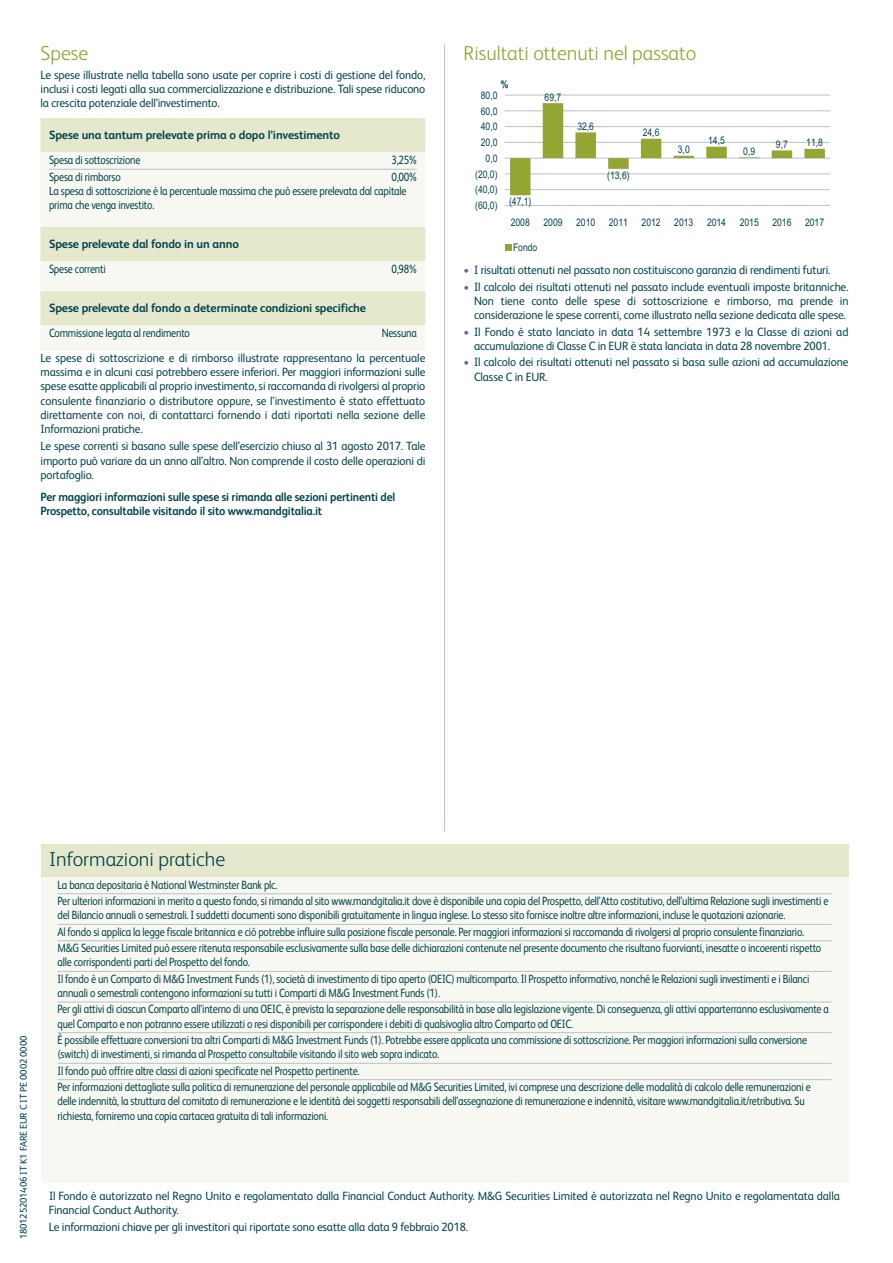
<style>
.page{position:relative;width:893px;height:1263px;background:#fff}
.page>*{position:absolute;margin:0;border:0;box-sizing:border-box;transform-origin:0 0}
.t1{font:300 20.25px "FS Albert Pro";color:#94a531}
.t2{font:300 20.25px "FS Albert Pro";color:#00434b}
.t3{font:12px/16.4px "FS Albert Pro";letter-spacing:-.02em;color:#00434b;scale:.84 1}
.t4{font:12px/14.2px "FS Albert Pro";letter-spacing:-.02em;color:#00434b;text-align:justify;scale:.95 1}
.t5{font:700 12px "FS Albert Pro";letter-spacing:-.015em;color:#00434b}
.t6{font:700 12px/14.2px "FS Albert Pro";letter-spacing:-.015em;color:#00434b;scale:.95 1}
.t7{font:10.5px/15.8px "Arial Narrow";color:#00434b;text-align:right}
.t8{font:700 10.5px "Arial Narrow";color:#00434b}
.t9{font:9.75px "FS Albert Pro";letter-spacing:-.015em;color:#00434b}
.s1{color:#696698}
</style>
<div class="page">
<div style="left:41px;top:118px;width:384px;height:233px;background:#f7f8f1"></div>
<div style="left:41px;top:844px;width:807px;height:338px;background:#f7f8f1"></div>
<div style="left:41px;top:118px;width:384px;height:34px;background:#e5e8cd"></div>
<hr style="left:49px;top:169px;width:368px;height:1px;background:#b6c3c8">
<div style="left:41px;top:227px;width:384px;height:34px;background:#e5e8cd"></div>
<div style="left:41px;top:291px;width:384px;height:34px;background:#e5e8cd"></div>
<hr style="left:505px;top:205px;width:325px;height:1px;background:#b6c3c8">
<hr style="left:505px;top:189px;width:325px;height:1px;background:#b6c3c8">
<hr style="left:505px;top:174px;width:325px;height:1px;background:#b6c3c8">
<hr style="left:505px;top:158px;width:325px;height:1px;background:#b6c3c8">
<hr style="left:505px;top:142px;width:325px;height:1px;background:#b6c3c8">
<hr style="left:505px;top:126px;width:325px;height:1px;background:#b6c3c8">
<hr style="left:505px;top:110px;width:325px;height:1px;background:#b6c3c8">
<hr style="left:505px;top:95px;width:325px;height:1px;background:#b6c3c8">
<div style="left:505px;top:244px;width:6px;height:7px;background:#94a531"></div>
<svg style="left:510px;top:103px;width:315px;height:92px"></svg>
<hr style="left:444px;top:44px;width:1px;height:787px;background:#b6c3c8">
<div style="left:41px;top:844px;width:807px;height:32px;background:#e5e8cd"></div>
<hr style="left:58px;top:893px;width:773px;height:1px;background:#b6c3c8">
<hr style="left:58px;top:924px;width:773px;height:1px;background:#b6c3c8">
<hr style="left:58px;top:940px;width:773px;height:1px;background:#b6c3c8">
<hr style="left:58px;top:971px;width:773px;height:1px;background:#b6c3c8">
<hr style="left:58px;top:1002px;width:773px;height:1px;background:#b6c3c8">
<hr style="left:58px;top:1032px;width:773px;height:1px;background:#b6c3c8">
<hr style="left:58px;top:1063px;width:773px;height:1px;background:#b6c3c8">
<hr style="left:58px;top:1079px;width:773px;height:1px;background:#b6c3c8">
<h1 class="t1" style="left:41px;top:46px;width:49px">Spese</h1>
<p class="t4" style="left:41px;top:69px;width:407px">Le spese illustrate nella tabella sono usate per coprire i costi di gestione del fondo, inclusi i costi legati alla sua commercializzazione e distribuzione. Tali spese riducono la crescita potenziale dell’investimento.</p>
<p class="t5" style="left:49px;top:131px;width:293px">Spese una tantum prelevate prima o dopo l’investimento</p>
<p class="t3" style="left:49px;top:153px;width:110px">Spesa di sottoscrizione</p>
<p class="t3" style="left:391px;top:153px;width:32px">3,25%</p>
<p class="t3" style="left:49px;top:170px;width:87px">Spesa di rimborso</p>
<p class="t3" style="left:49px;top:171px;width:439px;line-height:14.2px;text-indent:342px">0,00%<br>La spesa di sottoscrizione è la percentuale massima che può essere prelevata dal capitale prima che venga investito.</p>
<p class="t5" style="left:49px;top:240px;width:191px">Spese prelevate dal fondo in un anno</p>
<p class="t3" style="left:49px;top:262px;width:69px">Spese correnti</p>
<p class="t3" style="left:391px;top:262px;width:32px">0,98%</p>
<p class="t5" style="left:49px;top:304px;width:319px">Spese prelevate dal fondo a determinate condizioni specifiche</p>
<p class="t3" style="left:49px;top:326px;width:169px">Commissione legata al rendimento</p>
<p class="t3" style="left:41px;top:322px;width:460px;line-height:24.5px;text-indent:341px">Nessuna<br>Le spese di sottoscrizione e di rimborso illustrate rappresentano la percentuale</p>
<p class="t4" style="left:41px;top:366px;width:407px">massima e in alcuni casi potrebbero essere inferiori. Per maggiori informazioni sulle spese esatte applicabili al proprio investimento, si raccomanda di rivolgersi al proprio consulente finanziario o distributore oppure, se l’investimento è stato effettuato direttamente con noi, di contattarci fornendo i dati riportati nella sezione delle Informazioni pratiche.</p>
<p class="t4" style="left:41px;top:440px;width:407px">Le spese correnti si basano sulle spese dell’esercizio chiuso al 31 agosto 2017. Tale importo può variare da un anno all’altro. Non comprende il costo delle operazioni di portafoglio.</p>
<p class="t6" style="left:41px;top:490px;width:375px">Per maggiori informazioni sulle spese si rimanda alle sezioni pertinenti del<br>Prospetto, consultabile visitando il sito www.mandgitalia.it</p>
<h1 class="t1" style="left:464px;top:46px;width:234px">Risultati ottenuti nel passato</h1>
<p class="t8" style="left:501px;top:80px;width:9px">%</p>
<p class="t7" style="left:481px;top:88px;width:18px">80,0</p>
<p class="t7" style="left:475px;top:104px;width:24px">60,0<br>40,0<br>20,0<br>0,0 (20,0) (40,0) (60,0)</p>
<p class="t7" style="left:509px;top:195px;width:24px">(47,1)</p>
<p class="t7" style="left:511px;top:216px;width:21px">2008</p>
<p class="t7" style="left:545px;top:90px;width:18px">69,7</p>
<p class="t7" style="left:577px;top:119px;width:18px">32,6</p>
<p class="t7" style="left:607px;top:168px;width:24px">(13,6)</p>
<p class="t7" style="left:643px;top:125px;width:18px">24,6</p>
<p class="t7" style="left:678px;top:143px;width:13px">3,0</p>
<p class="t7" style="left:708px;top:133px;width:18px">14,5</p>
<p class="t7" style="left:743px;top:144px;width:13px">0,9</p>
<p class="t7" style="left:776px;top:137px;width:13px">9,7</p>
<p class="t7" style="left:806px;top:136px;width:18px">11,8</p>
<p class="t7" style="left:543px;top:216px;width:21px">2009</p>
<p class="t7" style="left:576px;top:216px;width:21px">2010</p>
<p class="t7" style="left:609px;top:216px;width:21px">2011</p>
<p class="t7" style="left:642px;top:216px;width:21px">2012</p>
<p class="t7" style="left:674px;top:216px;width:21px">2013</p>
<p class="t7" style="left:707px;top:216px;width:21px">2014</p>
<p class="t7" style="left:740px;top:216px;width:21px">2015</p>
<p class="t7" style="left:772px;top:216px;width:21px">2016</p>
<p class="t7" style="left:805px;top:216px;width:21px">2017</p>
<p class="t7" style="left:513px;top:240px;width:26px">Fondo</p>
<p class="t4" style="left:464px;top:264px;width:388px"><span class="s1">•</span> I risultati ottenuti nel passato non costituiscono garanzia di rendimenti futuri.</p>
<p class="t4" style="left:474px;top:281px;width:396px;text-indent:-10px"><span class="s1">•</span> Il calcolo dei risultati ottenuti nel passato include eventuali imposte britanniche.<br>Non tiene conto delle spese di sottoscrizione e rimborso, ma prende in considerazione le spese correnti, come illustrato nella sezione dedicata alle spese.</p>
<p class="t4" style="left:474px;top:326px;width:396px;text-indent:-10px"><span class="s1">•</span> Il Fondo è stato lanciato in data 14 settembre 1973 e la Classe di azioni ad accumulazione di Classe C in EUR è stata lanciata in data 28 novembre 2001.</p>
<p class="t4" style="left:474px;top:356px;width:396px;text-indent:-10px"><span class="s1">•</span> Il calcolo dei risultati ottenuti nel passato si basa sulle azioni ad accumulazione<br>Classe C in EUR.</p>
<p class="t9" style="left:20px;top:1239px;width:205px;rotate:-90deg">180125201406 IT K1 FARE EUR C IT PE 0002 0000</p>
<h1 class="t2" style="left:49px;top:852px;width:178px">Informazioni pratiche</h1>
<p class="t3" style="left:58px;top:878px;width:919px">La banca depositaria è National Westminster Bank plc.<br>Per ulteriori informazioni in merito a questo fondo, si rimanda al sito www.mandgitalia.it dove è disponibile una copia del Prospetto, dell’Atto costitutivo, dell’ultima Relazione sugli investimenti e</p>
<p class="t3" style="left:58px;top:908px;width:911px">del Bilancio annuali o semestrali. I suddetti documenti sono disponibili gratuitamente in lingua inglese. Lo stesso sito fornisce inoltre altre informazioni, incluse le quotazioni azionarie.<br>Al fondo si applica la legge fiscale britannica e ciò potrebbe influire sulla posizione fiscale personale. Per maggiori informazioni si raccomanda di rivolgersi al proprio consulente finanziario.<br>M&amp;G Securities Limited può essere ritenuta responsabile esclusivamente sulla base delle dichiarazioni contenute nel presente documento che risultano fuorvianti, inesatte o incoerenti rispetto</p>
<p class="t3" style="left:58px;top:955px;width:897px">alle corrispondenti parti del Prospetto del fondo.<br>Il fondo è un Comparto di M&amp;G Investment Funds (1), società di investimento di tipo aperto (OEIC) multicomparto. Il Prospetto informativo, nonché le Relazioni sugli investimenti e i Bilanci</p>
<p class="t3" style="left:58px;top:986px;width:920px">annuali o semestrali contengono informazioni su tutti i Comparti di M&amp;G Investment Funds (1).<br>Per gli attivi di ciascun Comparto all’interno di una OEIC, è prevista la separazione delle responsabilità in base alla legislazione vigente. Di conseguenza, gli attivi apparterranno esclusivamente a</p>
<p class="t3" style="left:58px;top:1016px;width:894px">quel Comparto e non potranno essere utilizzati o resi disponibili per corrispondere i debiti di qualsivoglia altro Comparto od OEIC.<br>È possibile effettuare conversioni tra altri Comparti di M&amp;G Investment Funds (1). Potrebbe essere applicata una commissione di sottoscrizione. Per maggiori informazioni sulla conversione</p>
<p class="t3" style="left:58px;top:1047px;width:898px">(switch) di investimenti, si rimanda al Prospetto consultabile visitando il sito web sopra indicato.<br>Il fondo può offrire altre classi di azioni specificate nel Prospetto pertinente.<br>Per informazioni dettagliate sulla politica di remunerazione del personale applicabile ad M&amp;G Securities Limited, ivi comprese una descrizione delle modalità di calcolo delle remunerazioni e</p>
<p class="t3" style="left:58px;top:1095px;width:891px;line-height:14.2px">delle indennità, la struttura del comitato di remunerazione e le identità dei soggetti responsabili dell’assegnazione di remunerazione e indennità, visitare www.mandgitalia.it/retributiva. Su richiesta, forniremo una copia cartacea gratuita di tali informazioni.</p>
<p class="t4" style="left:49px;top:1190px;width:834px">Il Fondo è autorizzato nel Regno Unito e regolamentato dalla Financial Conduct Authority. M&amp;G Securities Limited è autorizzata nel Regno Unito e regolamentata dalla<br>Financial Conduct Authority.</p>
<p class="t4" style="left:49px;top:1221px;width:443px">Le informazioni chiave per gli investitori qui riportate sono esatte alla data 9 febbraio 2018.</p>
</div>
